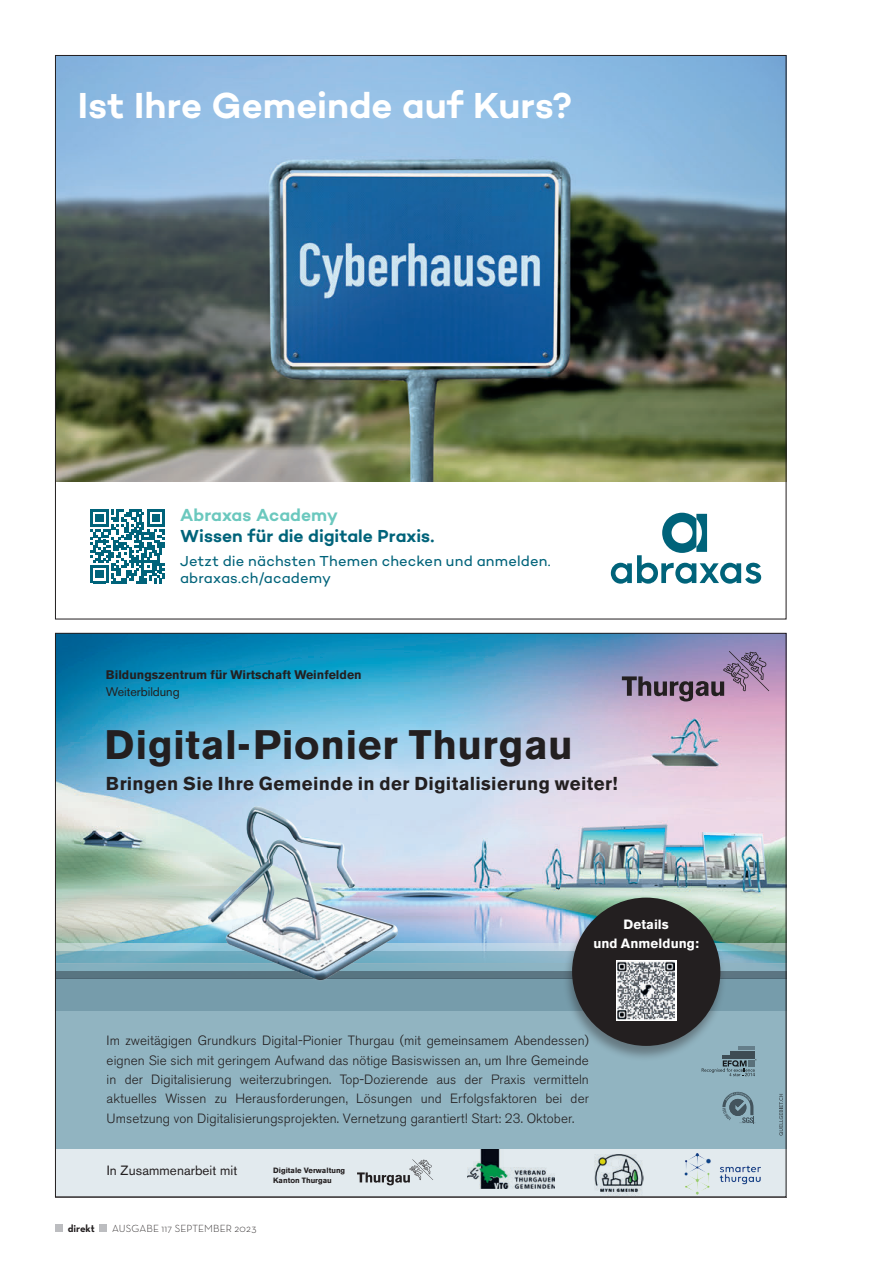
<style>
.page{position:relative;width:893px;height:1263px;background:#fff}
.page>*{position:absolute;margin:0;border:0;box-sizing:border-box;transform-origin:0 0}
.t1{font:700 40.8px "Akzidenz Grotesk BE";letter-spacing:.015em;color:#231f20}
.t2{font:600 36.9px "Campton";color:#fff}
.t3{font:700 18.6px "Akzidenz Grotesk BE";letter-spacing:.02em;color:#231f20}
.t4{font:600 17.7px "Campton";color:#00637a}
.t5{font:600 17.7px "Campton";color:#6bc8be}
.t6{font:14.7px/17px "Campton";letter-spacing:.01em;color:#00637a}
.t7{font:300 13.35px/19.4px "Akzidenz Grotesk BE";letter-spacing:.005em;color:#231f20;text-align:justify}
.t8{font:700 13.35px/19.4px "Akzidenz Grotesk BE";letter-spacing:.01em;color:#fff;text-align:center}
.t9{font:13.35px "Akzidenz Grotesk BE";letter-spacing:.005em;color:#231f20}
.t10{font:700 12.3px "Akzidenz Grotesk BE";color:#231f20}
.t11{font:12.3px "Akzidenz Grotesk BE";color:#231f20}
.t12{font:300 10.5px "Neutra Text";letter-spacing:.01em;color:#231f20}
.t13{font:700 10.5px "Neutra Text";color:#231f20}
.t14{font:700 7.65px/9.9px "Akzidenz Grotesk BE";color:#231f20}
</style>
<div class="page">
<div style="left:55px;top:1224px;width:8px;height:8px;background:#bcbdc0"></div>
<div style="left:100px;top:1224px;width:7px;height:8px;background:#bcbdc0"></div>
<img style="left:57px;top:57px;width:727px;height:424px">
<svg style="left:611px;top:513px;width:150px;height:71px"></svg>
<svg style="left:91px;top:509px;width:74px;height:74px"></svg>
<img style="left:57px;top:635px;width:727px;height:560px">
<h2 class="t2" style="left:78px;top:82px;width:496px">Ist Ihre Gemeinde auf Kurs?</h2>
<h3 class="t5" style="left:180px;top:504px;width:160px">Abraxas Academy</h3>
<h3 class="t4" style="left:180px;top:525px;width:256px">Wissen für die digitale Praxis.</h3>
<p class="t6" style="left:180px;top:552px;width:372px">Jetzt die nächsten Themen checken und anmelden. abraxas.ch/academy</p>
<p class="t10" style="left:106px;top:668px;width:257px">Bildungszentrum für Wirtschaft Weinfelden</p>
<p class="t11" style="left:106px;top:684px;width:75px">Weiterbildung</p>
<h1 class="t1" style="left:104px;top:721px;width:470px">Digital-Pionier Thurgau</h1>
<h3 class="t3" style="left:106px;top:773px;width:513px">Bringen Sie Ihre Gemeinde in der Digitalisierung weiter!</h3>
<p class="t8" style="left:593px;top:915px;width:107px">Details<br>und Anmeldung:</p>
<p class="t7" style="left:107px;top:1031px;width:484px">Im zweitägigen Grundkurs Digital-Pionier Thurgau (mit gemeinsamem Abendessen) eignen Sie sich mit geringem Aufwand das nötige Basiswissen an, um Ihre Gemeinde in der Digitalisierung weiterzubringen. Top-Dozierende aus der Praxis vermitteln aktuelles Wissen zu Herausforderungen, Lösungen und Erfolgsfaktoren bei der Um setzung von Digitalisierungsprojekten. Vernetzung garantiert! Start: 23. Oktober.</p>
<p class="t9" style="left:107px;top:1162px;width:132px">In Zusammenarbeit mit</p>
<p class="t13" style="left:68px;top:1222px;width:29px">direkt</p>
<p class="t12" style="left:112px;top:1222px;width:146px">AUSGABE 117 SEPTEMBER 2023</p>
<p class="t14" style="left:273px;top:1165px;width:73px">Digitale Verwaltung<br>Kanton Thurgau</p>
</div>
